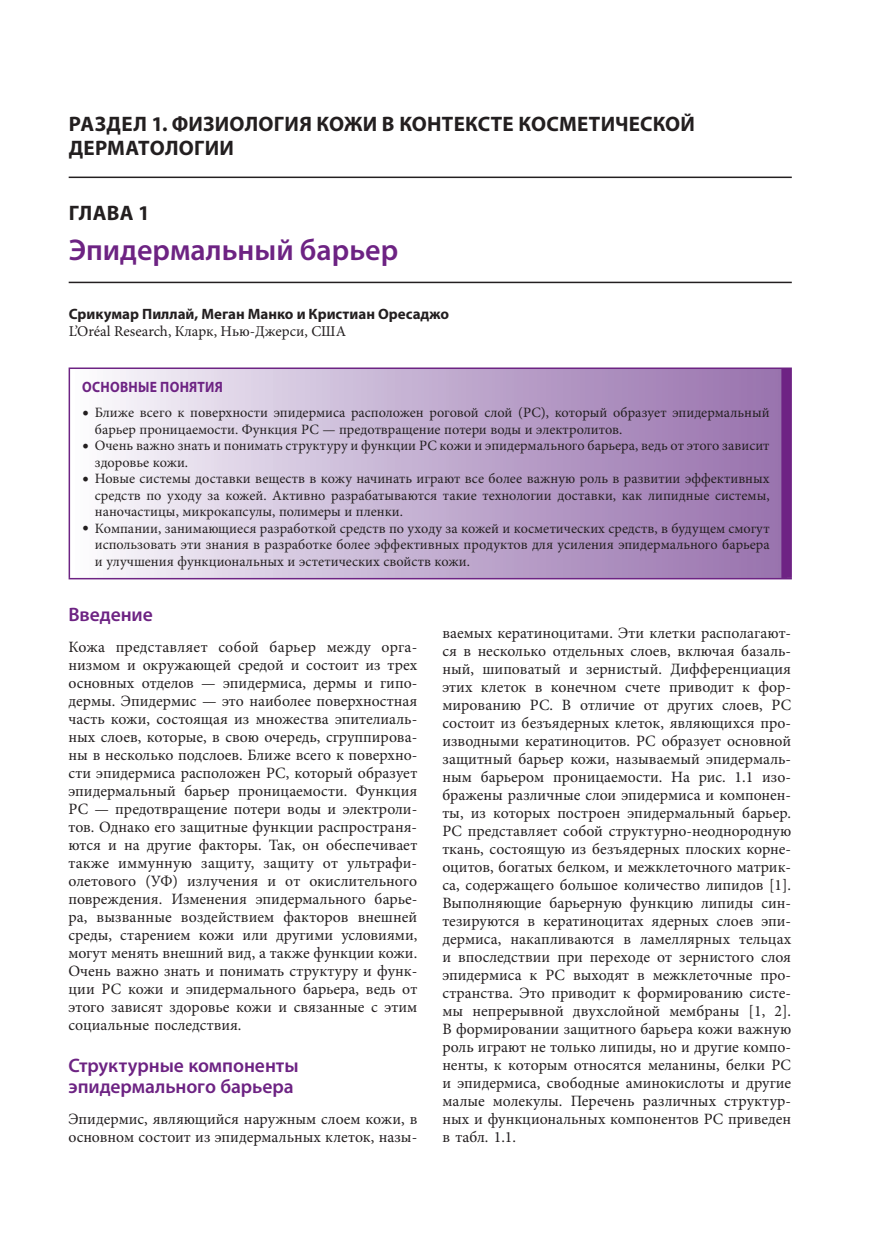
<style>
.page{position:relative;width:872px;height:1234px;background:#fff}
.page>*{position:absolute;margin:0;border:0;box-sizing:border-box;transform-origin:0 0}
.t1{font:600 30px "Myriad Pro";color:#6d2383}
.t2{font:700 21px/24px "Myriad Pro";letter-spacing:.01em;color:#231f20}
.t3{font:600 19.5px/21px "Myriad Pro";letter-spacing:-.005em;color:#6d2383}
.t4{font:15.75px/18px "Minion Pro";color:#231f20;text-align:justify}
.t5{font:700 15px "Myriad Pro";color:#231f20}
.t6{font:15px "Minion Pro";color:#231f20}
.t7{font:700 15px "Myriad Pro";letter-spacing:.02em;color:#6d2383;scale:.9 1}
.t8{font:14.25px/16.5px "Minion Pro";color:#231f20}
.s1{font-size:18px}
</style>
<div class="page">
<hr style="left:69px;top:176px;width:722px;height:2px;background:#231f20">
<hr style="left:69px;top:281px;width:722px;height:2px;background:#231f20">
<div style="left:69px;top:368px;width:717px;height:210px;background:linear-gradient(to right,#f9f8fc,#946caa)"></div>
<div style="left:781px;top:369px;width:11px;height:209px;background:#6e2384"></div>
<hr style="left:69px;top:367px;width:723px;height:2px;background:#6d2383">
<hr style="left:69px;top:369px;width:1px;height:209px;background:#6d2383">
<hr style="left:69px;top:578px;width:723px;height:1px;background:#6d2383">
<h2 class="t2" style="left:69px;top:114px;width:627px">РАЗДЕЛ 1. ФИЗИОЛОГИЯ КОЖИ В КОНТЕКСТЕ КОСМЕТИЧЕСКОЙ<br>ДЕРМАТОЛОГИИ</h2>
<h2 class="t2" style="left:69px;top:203px;width:82px">ГЛАВА 1</h2>
<h1 class="t1" style="left:69px;top:239px;width:331px">Эпидермальный барьер</h1>
<p class="t5" style="left:69px;top:308px;width:382px">Срикумар Пиллай, Меган Манко и Кристиан Оресаджо</p>
<p class="t6" style="left:69px;top:325px;width:279px">L’Oréal Research, Кларк, Нью-Джерси, США</p>
<p class="t7" style="left:82px;top:381px;width:158px">ОСНОВНЫЕ ПОНЯТИЯ</p>
<p class="t8" style="left:95px;top:405px;width:676px;text-indent:-13px"><span class="s1">•</span> Ближе всего к поверхности эпидермиса расположен роговой слой (РС), который образует эпидермальный барьер проницаемости. Функция РС — предотвращение потери воды и электролитов.</p>
<p class="t8" style="left:95px;top:438px;width:676px;text-indent:-13px"><span class="s1">•</span> Очень важно знать и понимать структуру и функции РС кожи и эпидермального барьера, ведь от этого зависит здоровье кожи.</p>
<p class="t8" style="left:95px;top:471px;width:676px;text-align:justify;text-indent:-13px"><span class="s1">•</span> Новые системы доставки веществ в кожу начинать играют все более важную роль в развитии эффективных средств по уходу за кожей. Активно разрабатываются такие технологии доставки, как липидные системы, наночастицы, микрокапсулы, полимеры и пленки.</p>
<p class="t8" style="left:95px;top:521px;width:676px;text-align:justify;text-indent:-13px"><span class="s1">•</span> Компании, занимающиеся разработкой средств по уходу за кожей и косметических средств, в будущем смогут использовать эти знания в разработке более эффективных продуктов для усиления эпидермального барьера и улучшения функциональных и эстетических свойств кожи.</p>
<p class="t3" style="left:68px;top:605px;width:86px">Введение</p>
<p class="t4" style="left:68px;top:638px;width:350px">Кожа представляет собой барьер между орга&shy;низмом и окружающей средой и состоит из трех основных отделов — эпидермиса, дермы и гипо&shy;дермы. Эпидермис — это наиболее поверхностная часть кожи, состоящая из множества эпителиаль&shy;ных слоев, которые, в свою очередь, сгруппирова&shy;ны в несколько подслоев. Ближе всего к поверхно&shy;сти эпидермиса расположен РС, который образует эпидермальный барьер проницаемости. Функция РС — предотвращение потери воды и электроли&shy;тов. Однако его защитные функции распространя&shy;ются и на другие факторы. Так, он обеспечивает также иммунную защиту, защиту от ультрафи&shy;олетового (УФ) излучения и от окислительного повреждения. Изменения эпидермального барье&shy;ра, вызванные воздействием факторов внешней среды, старением кожи или другими условиями, могут менять внешний вид, а также функции кожи.<br>Очень важно знать и понимать структуру и функ&shy;ции РС кожи и эпидермального барьера, ведь от этого зависят здоровье кожи и связанные с этим социальные последствия.</p>
<p class="t3" style="left:68px;top:1056px;width:232px">Структурные компоненты эпидермального барьера</p>
<p class="t4" style="left:68px;top:1111px;width:350px">Эпидермис, являющийся наружным слоем кожи, в основном состоит из эпидермальных клеток, назы-</p>
<p class="t4" style="left:442px;top:624px;width:350px">ваемых кератиноцитами. Эти клетки располагают&shy;ся в несколько отдельных слоев, включая базаль&shy;ный, шиповатый и зернистый. Дифференциация этих клеток в конечном счете приводит к фор&shy;мированию РС. В отличие от других слоев, РС состоит из безъядерных клеток, являющихся про&shy;изводными кератиноцитов. РС образует основной защитный барьер кожи, называемый эпидермаль&shy;ным барьером проницаемости. На рис. 1.1 изо&shy;бражены различные слои эпидермиса и компонен&shy;ты, из которых построен эпидермальный барьер.<br>РС представляет собой структурно-неоднородную ткань, состоящую из безъядерных плоских корне&shy;оцитов, богатых белком, и межклеточного матрик&shy;са, содержащего большое количество липидов [1].<br>Выполняющие барьерную функцию липиды син&shy;тезируются в кератиноцитах ядерных слоев эпи&shy;дермиса, накапливаются в ламеллярных тельцах и впоследствии при переходе от зернистого слоя эпидермиса к РС выходят в межклеточные про&shy;странства. Это приводит к формированию систе&shy;мы непрерывной двухслойной мембраны [1, 2].<br>В формировании защитного барьера кожи важную роль играют не только липиды, но и другие компо&shy;ненты, к которым относятся меланины, белки РС и эпидермиса, свободные аминокислоты и другие малые молекулы. Перечень различных структур&shy;ных и функциональных компонентов РС приведен в табл. 1.1.</p>
</div>
